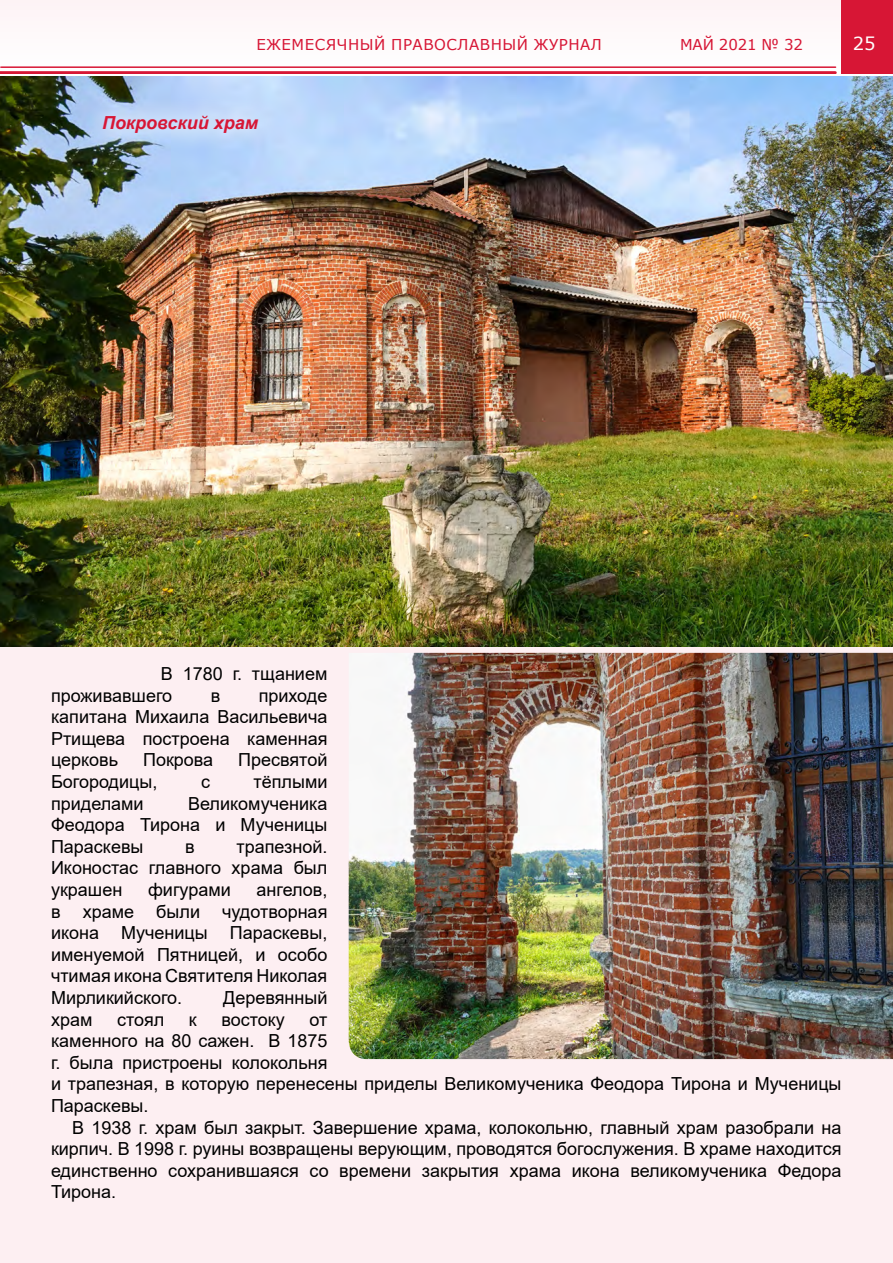
<style>
.page{position:relative;width:893px;height:1263px;background:#fff}
.page>*{position:absolute;margin:0;border:0;box-sizing:border-box;transform-origin:0 0}
.t1{font:18px/21.6px "Arial";color:#000;text-align:justify}
.t2{font:italic 700 18px "Arial";color:#d71635}
.t3{font:18px "Verdana";color:#fff}
.t4{font:15px "Verdana";letter-spacing:.035em;color:#d71635}
.t5{font:15px "Verdana";letter-spacing:-.01em;color:#d71635}
</style>
<div class="page">
<div style="left:0;top:0;width:893px;height:67px;background:#fef7f8"></div>
<hr style="left:0;top:71px;width:835px;height:3px;background:#d71635">
<hr style="left:1px;top:66px;width:835px;height:2px;background:#d71635">
<div style="left:842px;top:0;width:51px;height:74px;background:#d71635"></div>
<div style="left:247px;top:24px;width:364px;height:37px;background:#fff"></div>
<div style="left:670px;top:24px;width:143px;height:37px;background:#fff"></div>
<div style="left:0;top:76px;width:893px;height:1187px;background:#fdeff2"></div>
<img style="left:349px;top:653px;width:544px;height:406px">
<img style="left:0;top:76px;width:893px;height:570px">
<hr style="left:0;top:1092px;width:1px;height:171px;background:#f598a9">
<div style="left:81px;top:92px;width:199px;height:62px;background:#fff;opacity:.75"></div>
<p class="t4" style="left:256px;top:34px;width:347px">ЕЖЕМЕСЯЧНЫЙ ПРАВОСЛАВНЫЙ ЖУРНАЛ</p>
<p class="t5" style="left:680px;top:34px;width:125px">МАЙ 2021 № 32</p>
<p class="t3" style="left:853px;top:31px;width:24px">25</p>
<p class="t2" style="left:102px;top:110px;width:157px">Покровский храм</p>
<p class="t1" style="left:51px;top:663px;width:278px;text-indent:110px">В 1780 г. тщанием проживавшего</p>
<p class="t1" style="left:51px;top:684px;width:278px;text-indent:208px">приходе капитана Михаила Васильевича Ртищева построена каменная церковь</p>
<p class="t1" style="left:211px;top:684px;width:11px">в</p>
<p class="t1" style="left:143px;top:749px;width:72px">Покрова</p>
<p class="t1" style="left:238px;top:749px;width:91px">Пресвятой</p>
<p class="t1" style="left:51px;top:771px;width:108px">Богородицы,</p>
<p class="t1" style="left:201px;top:771px;width:10px">с</p>
<p class="t1" style="left:254px;top:771px;width:75px">тёплыми</p>
<p class="t1" style="left:51px;top:792px;width:94px">приделами</p>
<p class="t1" style="left:51px;top:792px;width:278px;text-indent:137px">Великомученика Феодора Тирона и Мученицы Параскевы</p>
<p class="t1" style="left:51px;top:835px;width:278px;text-indent:185px">трапезной.<br>Иконостас главного храма был украшен</p>
<p class="t1" style="left:185px;top:835px;width:11px">в</p>
<p class="t1" style="left:148px;top:879px;width:84px">фигурами</p>
<p class="t1" style="left:51px;top:879px;width:278px;text-indent:206px">ангелов, в храме были чудотворная икона Мученицы Параскевы, именуемой Пятницей, и особо чтимая икона Святителя Николая Мирликийского.</p>
<p class="t1" style="left:223px;top:987px;width:106px">Деревянный</p>
<p class="t1" style="left:51px;top:1008px;width:43px">храм</p>
<p class="t1" style="left:117px;top:1008px;width:49px">стоял</p>
<p class="t1" style="left:189px;top:1008px;width:9px">к</p>
<p class="t1" style="left:221px;top:1008px;width:65px">востоку</p>
<p class="t1" style="left:51px;top:1008px;width:792px;text-align:left;text-indent:259px">от<br>каменного на 80 сажен. В 1875<br>г. была пристроены колокольня<br>и трапезная, в которую перенесены приделы Великомученика Феодора Тирона и Мученицы<br>Параскевы.</p>
<p class="t1" style="left:51px;top:1116px;width:792px;text-indent:21px">В 1938 г. храм был закрыт. Завершение храма, колокольню, главный храм разобрали на кирпич. В 1998 г. руины возвращены верующим, проводятся богослужения. В храме находится единственно сохранившаяся со времени закрытия храма икона великомученика Федора Тирона.</p>
</div>
